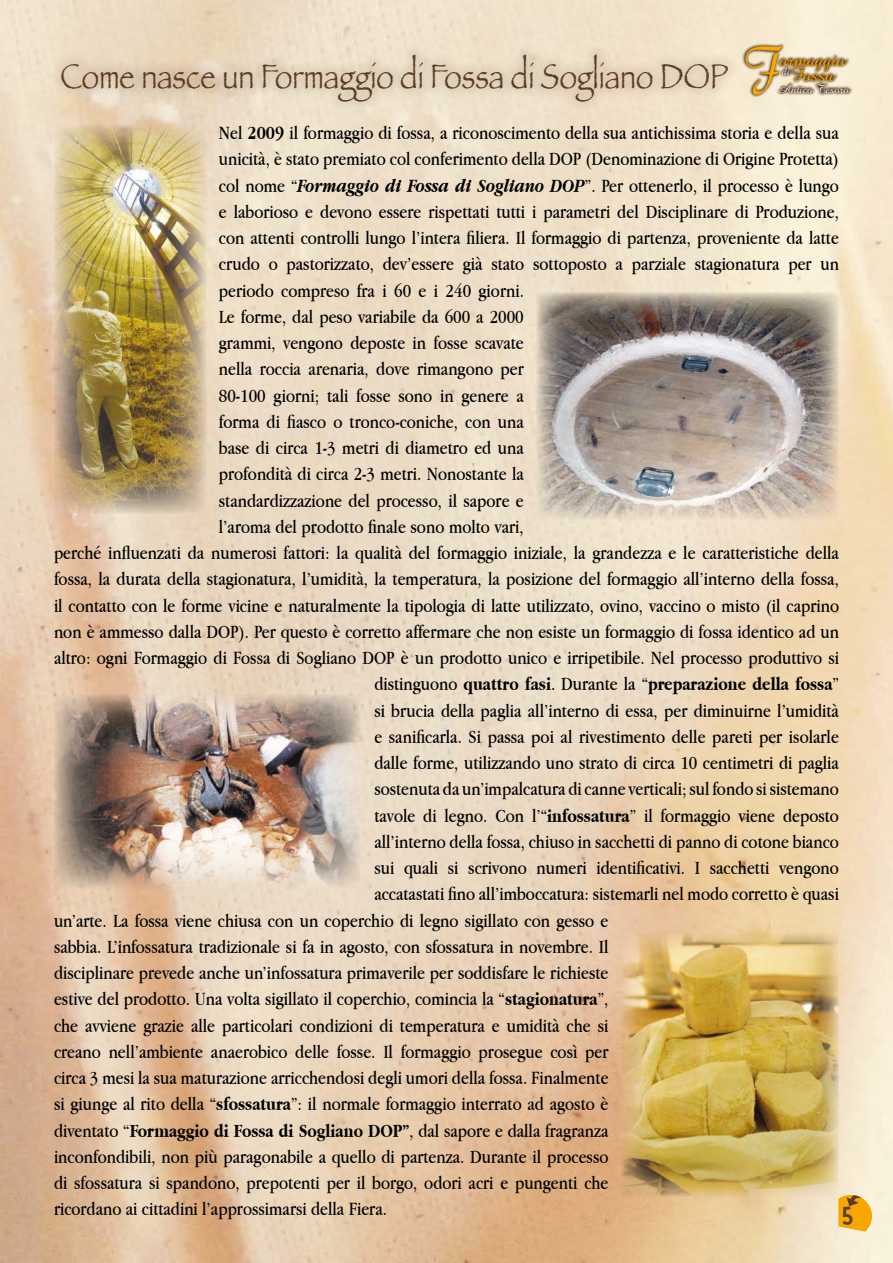
<style>
.page{position:relative;width:893px;height:1263px;background:#fff}
.page>*{position:absolute;margin:0;border:0;box-sizing:border-box;transform-origin:0 0}
.t1{font:68.4px "Amazone BT";color:#f7a800;scale:.87 1}
.t2{font:36px "Papyrus";color:#5b3d24;scale:.8 1}
.t3{font:19.95px/15.1px "Amazone BT";color:#f7a800;text-align:center}
.t4{font:19.5px "Apple Garamond";color:#000}
.t5{font:700 19.5px "Apple Garamond";color:#000}
.t6{font:12.3px "Amazone BT";color:#fff}
.s1{font-weight:700}
.s2{font-weight:700;font-style:italic}
.s3{font-weight:400}
</style>
<div class="page">
<img style="left:0;top:0;width:893px;height:1263px">
<svg style="left:785px;top:74px;width:4px;height:4px"></svg>
<svg style="left:742px;top:43px;width:43px;height:55px"></svg>
<svg style="left:776px;top:53px;width:74px;height:21px"></svg>
<svg style="left:789px;top:63px;width:50px;height:18px"></svg>
<svg style="left:776px;top:81px;width:77px;height:15px"></svg>
<div style="left:49px;top:41px;width:692px;height:73px;background:#46280f;opacity:.1"></div>
<img style="left:54px;top:124px;width:152px;height:390px">
<img style="left:54px;top:694px;width:308px;height:195px">
<img style="left:537px;top:292px;width:302px;height:227px">
<img style="left:621px;top:933px;width:218px;height:264px">
<svg style="left:838px;top:1195px;width:34px;height:36px"></svg>
<h1 class="t1" style="left:741px;top:33px;width:44px">F</h1>
<h2 class="t2" style="left:61px;top:54px;width:836px">Come nasce un Formaggio di Fossa di Sogliano DOP</h2>
<p class="t3" style="left:779px;top:52px;width:67px"><sub>di</sub>ormaggio<br>Fossa</p>
<p class="t6" style="left:778px;top:82px;width:73px">Antico Tesoro</p>
<p class="t4" style="left:219px;top:121px;width:622px">Nel <span class="s1">2009</span> il formaggio di fossa, a riconoscimento della sua antichissima storia e della sua</p>
<p class="t4" style="left:219px;top:147px;width:622px">unicità, è stato premiato col conferimento della DOP (Denominazione di Origine Protetta)</p>
<p class="t4" style="left:219px;top:174px;width:622px">col nome “<span class="s2">Formaggio di Fossa di Sogliano DOP</span>”. Per ottenerlo, il processo è lungo</p>
<p class="t4" style="left:219px;top:200px;width:622px">e laborioso e devono essere rispettati tutti i parametri del Disciplinare di Produzione,</p>
<p class="t4" style="left:219px;top:226px;width:622px">con attenti controlli lungo l’intera filiera. Il formaggio di partenza, proveniente da latte</p>
<p class="t4" style="left:219px;top:252px;width:622px">crudo o pastorizzato, dev’essere già stato sottoposto a parziale stagionatura per un</p>
<p class="t4" style="left:219px;top:279px;width:307px">periodo compreso fra i 60 e i 240 giorni.</p>
<p class="t4" style="left:219px;top:305px;width:306px">Le forme, dal peso variabile da 600 a 2000</p>
<p class="t4" style="left:219px;top:331px;width:306px">grammi, vengono deposte in fosse scavate</p>
<p class="t4" style="left:219px;top:357px;width:306px">nella roccia arenaria, dove rimangono per</p>
<p class="t4" style="left:219px;top:384px;width:307px">80-100 giorni; tali fosse sono in genere a</p>
<p class="t4" style="left:219px;top:410px;width:306px">forma di fiasco o tronco-coniche, con una</p>
<p class="t4" style="left:219px;top:436px;width:306px">base di circa 1-3 metri di diametro ed una</p>
<p class="t4" style="left:219px;top:462px;width:306px">profondità di circa 2-3 metri. Nonostante la</p>
<p class="t4" style="left:219px;top:489px;width:306px">standardizzazione del processo, il sapore e</p>
<p class="t4" style="left:219px;top:515px;width:306px">l’aroma del prodotto finale sono molto vari,</p>
<p class="t4" style="left:54px;top:541px;width:786px">perché influenzati da numerosi fattori: la qualità del formaggio iniziale, la grandezza e le caratteristiche della</p>
<p class="t4" style="left:54px;top:567px;width:786px">fossa, la durata della stagionatura, l’umidità, la temperatura, la posizione del formaggio all’interno della fossa,</p>
<p class="t4" style="left:54px;top:594px;width:787px">il contatto con le forme vicine e naturalmente la tipologia di latte utilizzato, ovino, vaccino o misto (il caprino</p>
<p class="t4" style="left:54px;top:620px;width:787px">non è ammesso dalla DOP). Per questo è corretto affermare che non esiste un formaggio di fossa identico ad un</p>
<p class="t4" style="left:54px;top:646px;width:787px">altro: ogni Formaggio di Fossa di Sogliano DOP è un prodotto unico e irripetibile. Nel processo produttivo si</p>
<p class="t5" style="left:374px;top:673px;width:466px"><span class="s3">distinguono</span> quattro fasi<span class="s3">. Durante la “</span>preparazione della fossa<span class="s3">”</span></p>
<p class="t4" style="left:374px;top:699px;width:466px">si brucia della paglia all’interno di essa, per diminuirne l’umidità</p>
<p class="t4" style="left:374px;top:725px;width:466px">e sanificarla. Si passa poi al rivestimento delle pareti per isolarle</p>
<p class="t4" style="left:374px;top:751px;width:466px">dalle forme, utilizzando uno strato di circa 10 centimetri di paglia</p>
<p class="t4" style="left:374px;top:777px;width:466px">sostenuta da un’impalcatura di canne verticali; sul fondo si sistemano</p>
<p class="t4" style="left:374px;top:804px;width:466px">tavole di legno. Con l’“<span class="s1">infossatura</span>” il formaggio viene deposto</p>
<p class="t4" style="left:374px;top:830px;width:466px">all’interno della fossa, chiuso in sacchetti di panno di cotone bianco</p>
<p class="t4" style="left:374px;top:856px;width:466px">sui quali si scrivono numeri identificativi. I sacchetti vengono</p>
<p class="t4" style="left:374px;top:882px;width:466px">accatastati fino all’imboccatura: sistemarli nel modo corretto è quasi</p>
<p class="t4" style="left:54px;top:909px;width:556px">un’arte. La fossa viene chiusa con un coperchio di legno sigillato con gesso e</p>
<p class="t4" style="left:54px;top:935px;width:556px">sabbia. L’infossatura tradizionale si fa in agosto, con sfossatura in novembre. Il</p>
<p class="t4" style="left:54px;top:961px;width:556px">disciplinare prevede anche un’infossatura primaverile per soddisfare le richieste</p>
<p class="t4" style="left:54px;top:987px;width:556px">estive del prodotto. Una volta sigillato il coperchio, comincia la “<span class="s1">stagionatura</span>”,</p>
<p class="t4" style="left:54px;top:1014px;width:556px">che avviene grazie alle particolari condizioni di temperatura e umidità che si</p>
<p class="t4" style="left:54px;top:1040px;width:556px">creano nell’ambiente anaerobico delle fosse. Il formaggio prosegue così per</p>
<p class="t4" style="left:54px;top:1066px;width:556px">circa 3 mesi la sua maturazione arricchendosi degli umori della fossa. Finalmente</p>
<p class="t4" style="left:54px;top:1092px;width:556px">si giunge al rito della “<span class="s1">sfossatura</span>”: il normale formaggio interrato ad agosto è</p>
<p class="t4" style="left:54px;top:1119px;width:556px">diventato “<span class="s1">Formaggio di Fossa di Sogliano DOP”</span>, dal sapore e dalla fragranza</p>
<p class="t4" style="left:54px;top:1145px;width:556px">inconfondibili, non più paragonabile a quello di partenza. Durante il processo</p>
<p class="t4" style="left:54px;top:1171px;width:556px">di sfossatura si spandono, prepotenti per il borgo, odori acri e pungenti che</p>
<p class="t4" style="left:54px;top:1197px;width:335px">ricordano ai cittadini l’approssimarsi della Fiera.</p>
</div>
